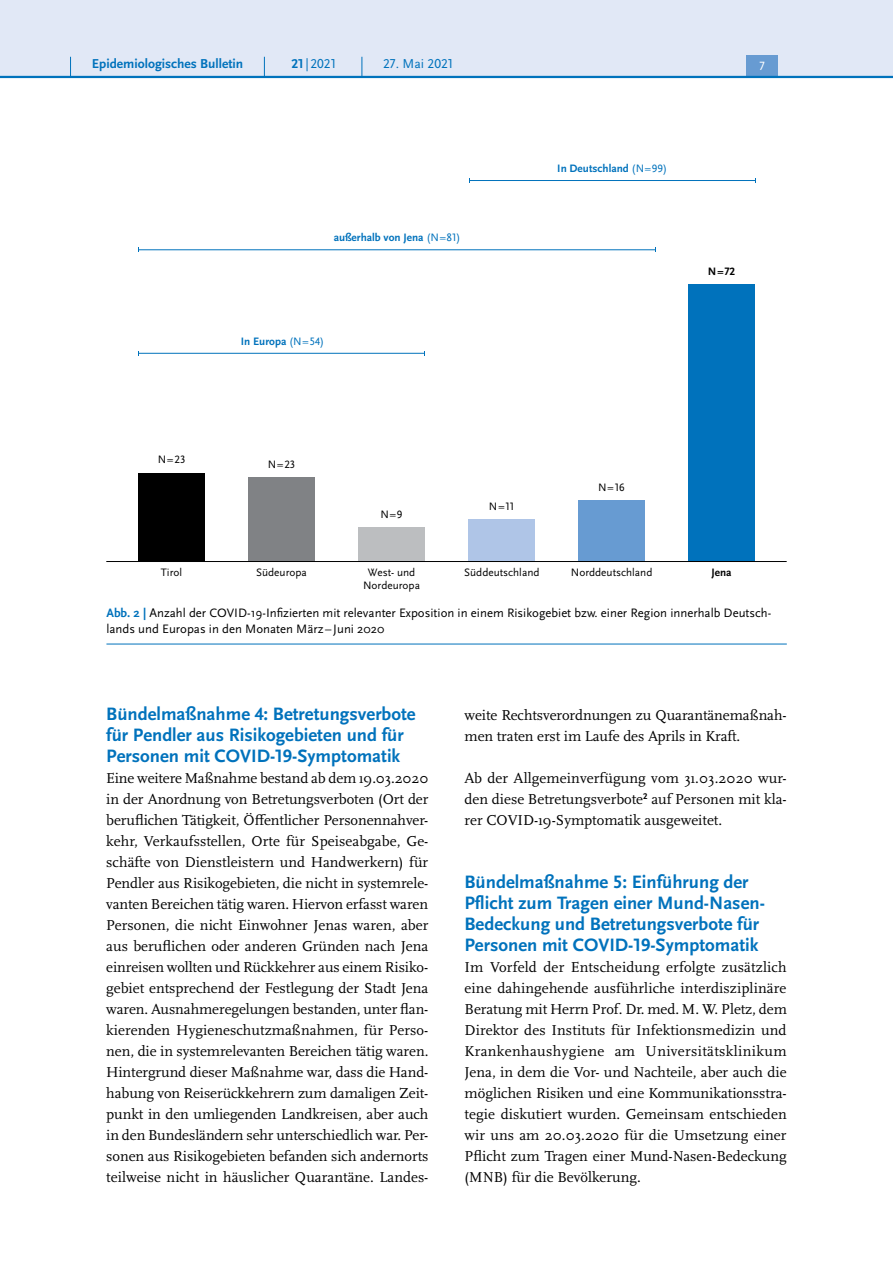
<style>
.page{position:relative;width:893px;height:1263px;background:#fff}
.page>*{position:absolute;margin:0;border:0;box-sizing:border-box;transform-origin:0 0}
.t1{font:700 18.75px/21px "Scala Sans Pro";color:#0072bc}
.P_-_Fließtext{font:15px/21px "Scala Pro";color:#000;text-align:justify}
.t2{font:700 13.5px "Scala Sans Pro";color:#0072bc}
.t3{font:13.5px "Scala Sans Pro";color:#0072bc}
.P_-_Bildunterschrift{font:12.75px/15.8px "Scala Sans Pro";color:#000}
.t4{font:12.45px "Scala Sans Pro";color:#fff}
.t5{font:11.25px/13.5px "Scala Sans Pro";color:#000;text-align:center}
.t6{font:700 11.25px "Scala Sans Pro";color:#0072bc}
.t7{font:700 11.25px "Scala Sans Pro";color:#000}
.s1{font-weight:700}
.s2{font-weight:400}
.s3{font-weight:700;color:#0072bc}
</style>
<div class="page">
<hr style="left:106px;top:644px;width:681px;height:1px;background:#0072bc">
<div style="left:138px;top:473px;width:67px;height:88px;background:#000"></div>
<div style="left:248px;top:477px;width:67px;height:84px;background:#808285"></div>
<div style="left:358px;top:527px;width:67px;height:34px;background:#bcbec0"></div>
<div style="left:468px;top:519px;width:67px;height:42px;background:#afc5e7"></div>
<div style="left:578px;top:500px;width:67px;height:61px;background:#679bd2"></div>
<div style="left:688px;top:284px;width:67px;height:277px;background:#0072bc"></div>
<hr style="left:106px;top:561px;width:681px;height:1px;background:#000">
<hr style="left:138px;top:353px;width:287px;height:1px;background:#0072bc">
<hr style="left:469px;top:180px;width:286px;height:1px;background:#0072bc">
<hr style="left:138px;top:249px;width:518px;height:1px;background:#0072bc">
<div style="left:0;top:0;width:893px;height:77px;background:#e1e8f6"></div>
<div style="left:746px;top:55px;width:32px;height:21px;background:#679bd2"></div>
<hr style="left:0;top:76px;width:893px;height:2px;background:#0072bc">
<svg style="left:70px;top:57px;width:1px;height:19px"></svg>
<svg style="left:264px;top:57px;width:1px;height:19px"></svg>
<svg style="left:362px;top:57px;width:1px;height:19px"></svg>
<p class="t2" style="left:92px;top:55px;width:153px">Epidemiologisches Bulletin</p>
<p class="t3" style="left:291px;top:55px;width:46px"><span class="s1">21</span> | 2021</p>
<p class="t3" style="left:383px;top:55px;width:71px">27. Mai 2021</p>
<p class="t4" style="left:759px;top:59px;width:7px">7</p>
<p class="t6" style="left:334px;top:230px;width:128px">außerhalb von Jena <span class="s2">(N=81)</span></p>
<p class="t6" style="left:241px;top:334px;width:85px">In Europa <span class="s2">(N=54)</span></p>
<p class="t6" style="left:557px;top:161px;width:111px">In Deutschland <span class="s2">(N=99)</span></p>
<p class="t7" style="left:708px;top:265px;width:29px">N=72</p>
<p class="t5" style="left:158px;top:453px;width:29px">N=23</p>
<p class="t5" style="left:268px;top:457px;width:29px">N=23</p>
<p class="t5" style="left:380px;top:508px;width:24px">N=9</p>
<p class="t5" style="left:489px;top:499px;width:27px">N=11</p>
<p class="t5" style="left:598px;top:480px;width:28px">N=16</p>
<p class="t5" style="left:161px;top:565px;width:23px">Tirol</p>
<p class="t5" style="left:464px;top:565px;width:77px">Süddeutschland</p>
<p class="t5" style="left:571px;top:565px;width:83px">Norddeutschland</p>
<p class="t5" style="left:256px;top:565px;width:52px">Südeuropa</p>
<p class="t5" style="left:363px;top:565px;width:59px">West- und<br>Nordeuropa</p>
<p class="t7" style="left:711px;top:565px;width:22px">Jena</p>
<p class="P_-_Bildunterschrift" style="left:106px;top:605px;width:666px"><span class="s3">Abb. 2 |</span> Anzahl der COVID-19-Infizierten mit relevanter Exposition in einem Risikogebiet bzw. einer Region innerhalb Deutsch&shy;lands und Europas in den Monaten März –Juni 2020</p>
<h3 class="t1" style="left:106px;top:703px;width:311px">Bündelmaßnahme 4: Betretungsverbote für Pendler aus Risikogebieten und für<br>Personen mit COVID-19-Symptomatik</h3>
<p class="P_-_Fließtext" style="left:106px;top:767px;width:324px">Eine weitere Maßnahme bestand ab dem 19.03.2020 in der Anordnung von Betretungsverboten (Ort der beruflichen Tätigkeit, Öffentlicher Personennahver&shy;kehr, Verkaufsstellen, Orte für Speiseabgabe, Ge&shy;schäfte von Dienstleistern und Handwerkern) für Pendler aus Risikogebieten, die nicht in systemrele&shy;vanten Bereichen tätig waren. Hiervon erfasst waren Personen, die nicht Einwohner Jenas waren, aber aus beruflichen oder anderen Gründen nach Jena einreisen wollten und Rückkehrer aus einem Risiko&shy;gebiet entsprechend der Festlegung der Stadt Jena waren. Ausnahmeregelungen bestanden, unter flan&shy;kierenden Hygieneschutzmaßnahmen, für Perso&shy;nen, die in systemrelevanten Bereichen tätig waren.<br>Hintergrund dieser Maßnahme war, dass die Hand&shy;habung von Reiserückkehrern zum damaligen Zeit&shy;punkt in den umliegenden Landkreisen, aber auch in den Bundesländern sehr unterschiedlich war. Per&shy;sonen aus Risikogebieten befanden sich andernorts teilweise nicht in häuslicher Quarantäne. Landes-</p>
<p class="P_-_Fließtext" style="left:465px;top:704px;width:324px">weite Rechtsverordnungen zu Quarantänemaßnah&shy;men traten erst im Laufe des Aprils in Kraft.</p>
<p class="P_-_Fließtext" style="left:465px;top:767px;width:324px">Ab der Allgemeinverfügung vom 31.03.2020 wur&shy;den diese Betretungsverbote<sup>2</sup> auf Personen mit kla&shy;rer COVID-19-Symptomatik ausgeweitet.</p>
<h3 class="t1" style="left:465px;top:871px;width:302px">Bündelmaßnahme 5: Einführung der Pflicht zum Tragen einer Mund-Nasen-Bedeckung und Betretungsverbote für Personen mit COVID-19-Symptomatik</h3>
<p class="P_-_Fließtext" style="left:465px;top:956px;width:324px">Im Vorfeld der Entscheidung erfolgte zusätzlich eine dahingehende ausführliche interdisziplinäre Beratung mit Herrn Prof. Dr. med. M. W. Pletz, dem Direktor des Instituts für Infektionsmedizin und Krankenhaushygiene am Universitätsklinikum Jena, in dem die Vor- und Nachteile, aber auch die möglichen Risiken und eine Kommunikationsstra&shy;tegie diskutiert wurden. Gemeinsam entschieden wir uns am 20.03.2020 für die Umsetzung einer Pflicht zum Tragen einer Mund-Nasen-Bedeckung (MNB) für die Bevölkerung.</p>
</div>
